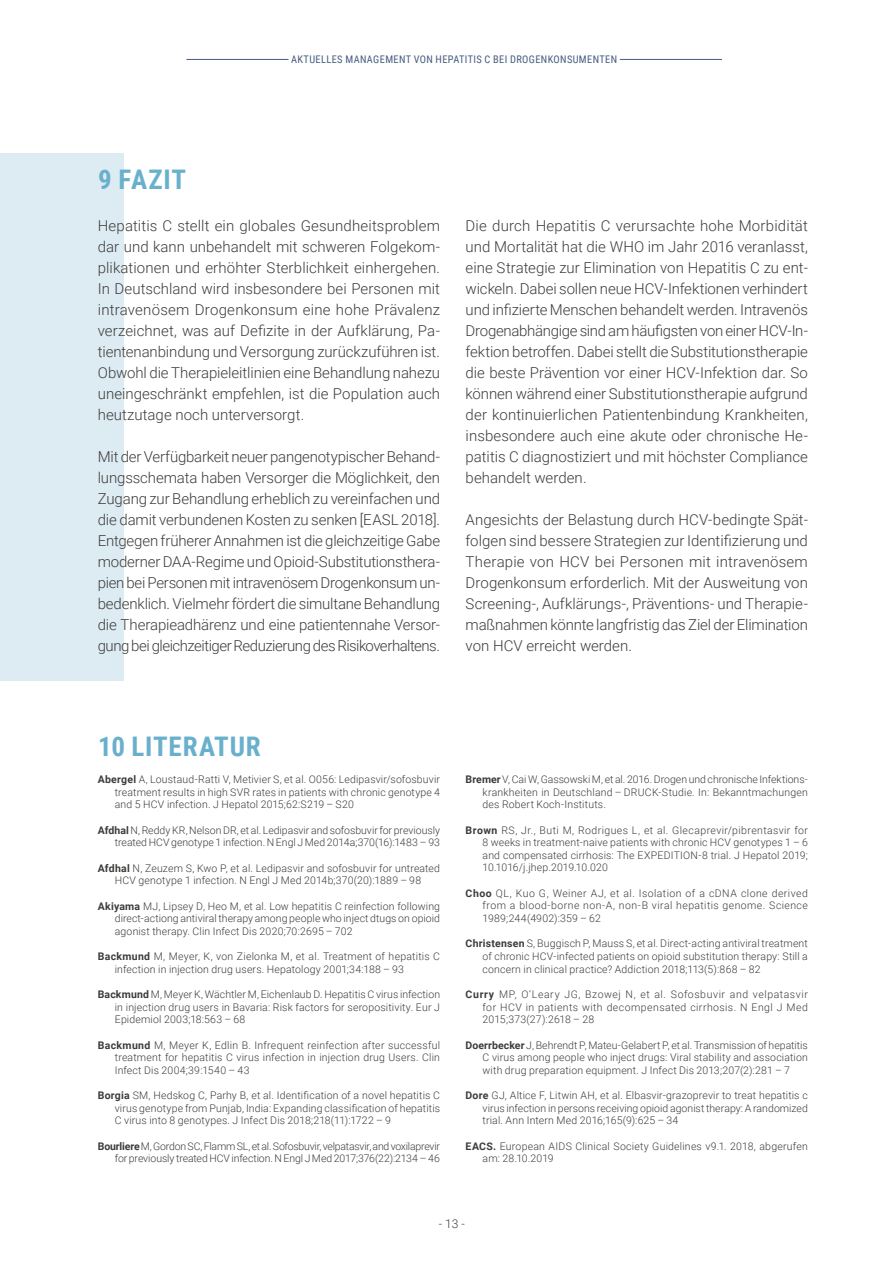
<style>
.page{position:relative;width:893px;height:1263px;background:#fff}
.page>*{position:absolute;margin:0;border:0;box-sizing:border-box;transform-origin:0 0}
.t1{font:700 27px "Roboto Condensed";letter-spacing:.025em;color:#69b0cc}
.t2{font:300 15px/21px "Roboto";letter-spacing:-.005em;color:#3c3c3a;text-align:justify}
.t3{font:300 12px "Roboto";color:#3c3c3a}
.t4{font:300 10.5px/12.6px "Roboto";letter-spacing:.015em;color:#3c3c3a;text-align:justify}
.t5{font:300 10.5px/12.6px "Roboto";letter-spacing:-.015em;color:#3c3c3a;text-align:right}
.t6{font:10.5px "Roboto Condensed";letter-spacing:.035em;color:#465b80}
.s1{font-weight:700}
</style>
<div class="page">
<hr style="left:186px;top:59px;width:102px;height:1px;background:#465b80">
<hr style="left:620px;top:59px;width:102px;height:1px;background:#465b80">
<div style="left:0;top:153px;width:123px;height:527px;background:#ddebf3"></div>
<p class="t6" style="left:291px;top:52px;width:327px">AKTUELLES MANAGEMENT VON HEPATITIS C BEI DROGENKONSUMENTEN</p>
<h1 class="t1" style="left:98px;top:160px;width:89px">9 FAZIT</h1>
<p class="t2" style="left:98px;top:215px;width:344px">Hepatitis C stellt ein globales Gesundheitsproblem dar und kann unbehandelt mit schweren Folgekom&shy;plikationen und erhöhter Sterblichkeit einhergehen.<br>In Deutschland wird insbesondere bei Personen mit intravenösem Drogenkonsum eine hohe Prävalenz verzeichnet, was auf Defizite in der Aufklärung, Pa&shy;tientenanbindung und Versorgung zurückzuführen ist.<br>Obwohl die Therapieleitlinien eine Behandlung nahezu uneingeschränkt empfehlen, ist die Population auch heutzutage noch unterversorgt.</p>
<p class="t2" style="left:98px;top:446px;width:344px">Mit der Verfügbarkeit neuer pangenotypischer Behand&shy;lungsschemata haben Versorger die Möglichkeit, den Zugang zur Behandlung erheblich zu vereinfachen und die damit verbundenen Kosten zu senken [EASL 2018].<br>Entgegen früherer Annahmen ist die gleichzeitige Gabe moderner DAA-Regime und Opioid-Substitutionsthera&shy;pien bei Personen mit intravenösem Drogenkonsum un&shy;bedenklich. Vielmehr fördert die simultane Behandlung die Therapieadhärenz und eine patientennahe Versor&shy;gung bei gleichzeitiger Reduzierung des Risikoverhaltens.</p>
<p class="t2" style="left:466px;top:215px;width:344px">Die durch Hepatitis C verursachte hohe Morbidität und Mortalität hat die WHO im Jahr 2016 veranlasst, eine Strategie zur Elimination von Hepatitis C zu ent&shy;wickeln. Dabei sollen neue HCV-Infektionen verhindert und infizierte Menschen behandelt werden. Intravenös Drogenabhängige sind am häufigsten von einer HCV-In&shy;fektion betroffen. Dabei stellt die Substitutionstherapie die beste Prävention vor einer HCV-Infektion dar. So können während einer Substitutionstherapie aufgrund der kontinuierlichen Patientenbindung Krankheiten, insbesondere auch eine akute oder chronische He&shy;patitis C diagnostiziert und mit höchster Compliance behandelt werden.</p>
<p class="t2" style="left:466px;top:509px;width:344px">Angesichts der Belastung durch HCV-bedingte Spät&shy;folgen sind bessere Strategien zur Identifizierung und Therapie von HCV bei Personen mit intravenösem Drogenkonsum erforderlich. Mit der Ausweitung von Screening-, Aufklärungs-, Präventions- und Therapie&shy;maßnahmen könnte langfristig das Ziel der Elimination von HCV erreicht werden.</p>
<h1 class="t1" style="left:98px;top:727px;width:164px">10 LITERATUR</h1>
<p class="t4" style="left:115px;top:773px;width:327px;text-indent:-17px"><span class="s1">Abergel</span> A, Loustaud-Ratti V, Metivier S, et al. O056: Ledipasvir/sofosbuvir treatment results in high SVR rates in patients with chronic genotype 4 and 5 HCV infection. J Hepatol 2015;62:S219 – S20</p>
<p class="t4" style="left:98px;top:823px;width:344px;text-align:right"><span class="s1">Afdhal</span> N, Reddy KR, Nelson DR, et al. Ledipasvir and sofosbuvir for previously treated HCV genotype 1 infection. N Engl J Med 2014a;370(16):1483 – 93</p>
<p class="t4" style="left:98px;top:861px;width:344px;text-align:center"><span class="s1">Afdhal</span> N, Zeuzem S, Kwo P, et al. Ledipasvir and sofosbuvir for untreated<br>HCV genotype 1 infection. N Engl J Med 2014b;370(20):1889 – 98</p>
<p class="t4" style="left:115px;top:899px;width:327px;text-indent:-17px"><span class="s1">Akiyama</span> MJ, Lipsey D, Heo M, et al. Low hepatitis C reinfection following direct-actiong antiviral therapy among people who inject dtugs on opioid agonist therapy. Clin Infect Dis 2020;70:2695 – 702</p>
<p class="t4" style="left:115px;top:950px;width:327px;text-indent:-17px"><span class="s1">Backmund</span> M, Meyer, K, von Zielonka M, et al. Treatment of hepatitis C infection in injection drug users. Hepatology 2001;34:188 – 93</p>
<p class="t4" style="left:115px;top:988px;width:327px;text-indent:-17px"><span class="s1">Backmund</span> M, Meyer K, Wächtler M, Eichenlaub D. Hepatitis C virus infection in injection drug users in Bavaria: Risk factors for seropositivity. Eur J Epidemiol 2003;18:563 – 68</p>
<p class="t4" style="left:115px;top:1038px;width:327px;text-indent:-17px"><span class="s1">Backmund</span> M, Meyer K, Edlin B. Infrequent reinfection after successful treatment for hepatitis C virus infection in injection drug Users. Clin Infect Dis 2004;39:1540 – 43</p>
<p class="t4" style="left:115px;top:1089px;width:327px;text-indent:-17px"><span class="s1">Borgia</span> SM, Hedskog C, Parhy B, et al. Identification of a novel hepatitis C virus genotype from Punjab, India: Expanding classification of hepatitis C virus into 8 genotypes. J Infect Dis 2018;218(11):1722 – 9</p>
<p class="t5" style="left:98px;top:1139px;width:344px"><span class="s1">Bourliere</span> M, Gordon SC, Flamm SL, et al. Sofosbuvir, velpatasvir, and voxilaprevir for previously treated HCV infection. N Engl J Med 2017;376(22):2134 – 46</p>
<p class="t4" style="left:483px;top:773px;width:327px;text-indent:-17px"><span class="s1">Bremer</span> V, Cai W, Gassowski M, et al. 2016. Drogen und chronische Infektions&shy;krankheiten in Deutschland – DRUCK-Studie. In: Bekanntmachungen des Robert Koch-Instituts.</p>
<p class="t4" style="left:483px;top:823px;width:327px;text-indent:-17px"><span class="s1">Brown</span> RS, Jr., Buti M, Rodrigues L, et al. Glecaprevir/pibrentasvir for 8 weeks in treatment-naive patients with chronic HCV genotypes 1 – 6 and compensated cirrhosis: The EXPEDITION-8 trial. J Hepatol 2019; 10.1016/j.jhep.2019.10.020</p>
<p class="t4" style="left:483px;top:886px;width:327px;text-indent:-17px"><span class="s1">Choo</span> QL, Kuo G, Weiner AJ, et al. Isolation of a cDNA clone derived from a blood-borne non-A, non-B viral hepatitis genome. Science 1989;244(4902):359 – 62</p>
<p class="t4" style="left:483px;top:937px;width:327px;text-indent:-17px"><span class="s1">Christensen</span> S, Buggisch P, Mauss S, et al. Direct-acting antiviral treatment of chronic HCV-infected patients on opioid substitution therapy: Still a concern in clinical practice? Addiction 2018;113(5):868 – 82</p>
<p class="t4" style="left:483px;top:987px;width:327px;text-indent:-17px"><span class="s1">Curry</span> MP, O‘Leary JG, Bzowej N, et al. Sofosbuvir and velpatasvir for HCV in patients with decompensated cirrhosis. N Engl J Med 2015;373(27):2618 – 28</p>
<p class="t4" style="left:483px;top:1038px;width:327px;text-indent:-17px"><span class="s1">Doerrbecker</span> J, Behrendt P, Mateu-Gelabert P, et al. Transmission of hepatitis C virus among people who inject drugs: Viral stability and association with drug preparation equipment. J Infect Dis 2013;207(2):281 – 7</p>
<p class="t4" style="left:483px;top:1089px;width:327px;text-indent:-17px"><span class="s1">Dore</span> GJ, Altice F, Litwin AH, et al. Elbasvir-grazoprevir to treat hepatitis c virus infection in persons receiving opioid agonist therapy: A randomized trial. Ann Intern Med 2016;165(9):625 – 34</p>
<p class="t4" style="left:483px;top:1139px;width:327px;text-indent:-17px"><span class="s1">EACS.</span> European AIDS Clinical Society Guidelines v9.1. 2018, abgerufen am: 28.10.2019</p>
<p class="t3" style="left:439px;top:1215px;width:27px">- 13 -</p>
</div>
